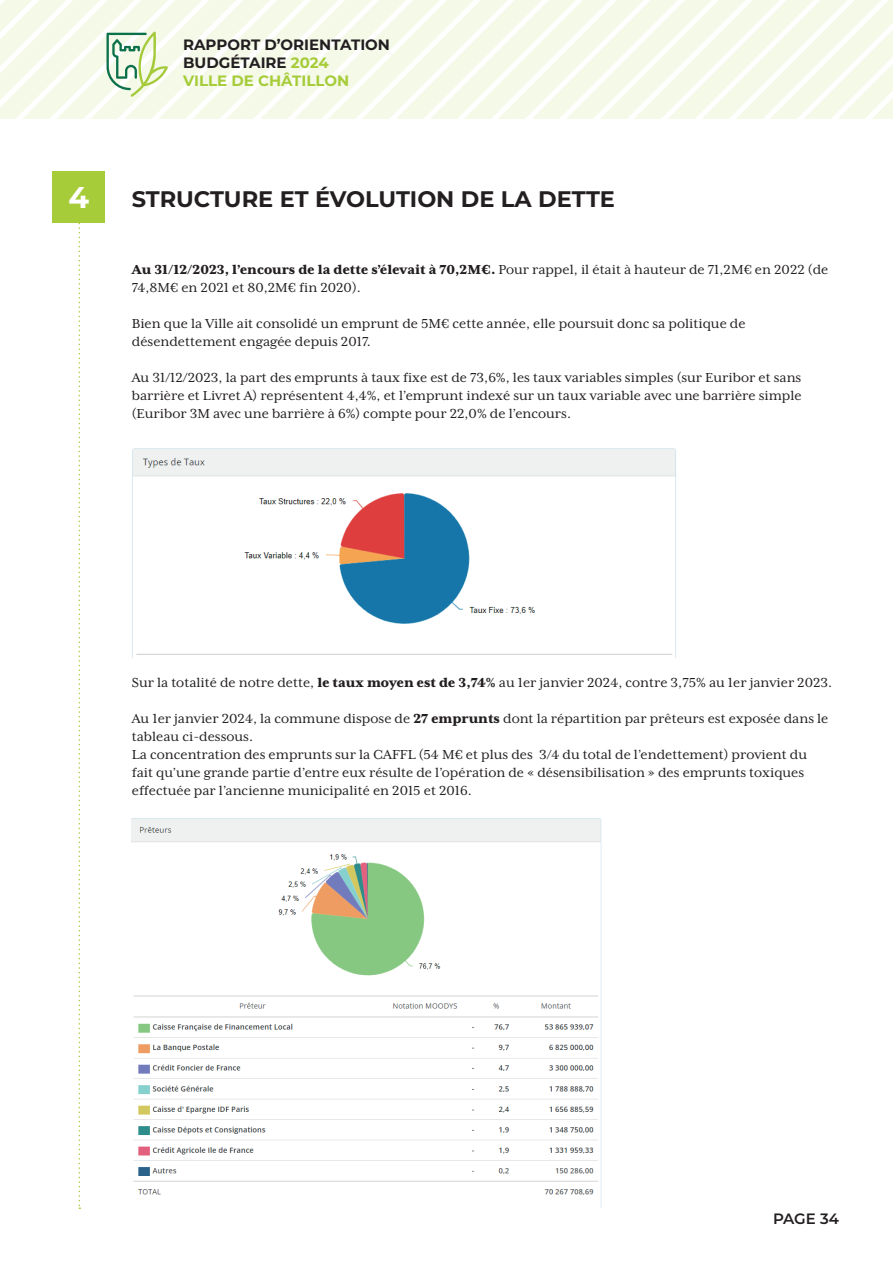
<style>
.page{position:relative;width:893px;height:1263px;background:#fff}
.page>*{position:absolute;margin:0;border:0;box-sizing:border-box;transform-origin:0 0}
.t1{font:700 30px "Montserrat";color:#fff}
.t2{font:700 22.5px "Montserrat";color:#231f20}
.t3{font:15px/18px "Mrs Eaves XL Serif OT";color:#231f20}
.t4{font:700 15px/18px "Montserrat";color:#231f20}
.t5{font:600 15px "Montserrat";letter-spacing:-.005em;color:#231f20}
.s1{color:#a6cc39}
.s2{font-weight:800}
</style>
<div class="page">
<svg style="left:0;top:0;width:893px;height:119px"></svg>
<svg style="left:107px;top:32px;width:61px;height:65px"></svg>
<svg style="left:79px;top:223px;width:1px;height:986px"></svg>
<div style="left:53px;top:172px;width:52px;height:51px;background:#a6cc39"></div>
<img style="left:132px;top:448px;width:544px;height:209px">
<img style="left:132px;top:818px;width:470px;height:390px">
<p class="t4" style="left:183px;top:35px;width:208px">RAPPORT D’ORIENTATION<br>BUDGÉTAIRE <span class="s1">2024<br>VILLE DE CHÂTILLON</span></p>
<h1 class="t1" style="left:69px;top:176px;width:22px">4</h1>
<h2 class="t2" style="left:132px;top:183px;width:485px">STRUCTURE ET ÉVOLUTION DE LA DETTE</h2>
<p class="t3" style="left:132px;top:261px;width:698px"><span class="s2">Au 31/12/2023, l’encours de la dette s’élevait à 70,2M€.</span> Pour rappel, il était à hauteur de 71,2M€ en 2022 (de<br>74,8M€ en 2021 et 80,2M€ fin 2020).</p>
<p class="t3" style="left:132px;top:315px;width:615px">Bien que la Ville ait consolidé un emprunt de 5M€ cette année, elle poursuit donc sa politique de désendettement engagée depuis 2017.</p>
<p class="t3" style="left:132px;top:369px;width:671px;text-align:justify">Au 31/12/2023, la part des emprunts à taux fixe est de 73,6%, les taux variables simples (sur Euribor et sans barrière et Livret A) représentent 4,4%, et l’emprunt indexé sur un taux variable avec une barrière simple (Euribor 3M avec une barrière à 6%) compte pour 22,0% de l’encours.</p>
<p class="t3" style="left:132px;top:673px;width:702px">Sur la totalité de notre dette, <span class="s2">le taux moyen est de 3,74%</span> au 1er janvier 2024, contre 3,75% au 1er janvier 2023.</p>
<p class="t3" style="left:132px;top:709px;width:698px">Au 1er janvier 2024, la commune dispose de <span class="s2">27 emprunts</span> dont la répartition par prêteurs est exposée dans le tableau ci-dessous.<br>La concentration des emprunts sur la CAFFL (54 M€ et plus des 3/4 du total de l’endettement) provient du fait qu’une grande partie d’entre eux résulte de l’opération de « désensibilisation » des emprunts toxiques effectuée par l’ancienne municipalité en 2015 et 2016.</p>
<p class="t5" style="left:773px;top:1207px;width:67px">PAGE 34</p>
</div>
